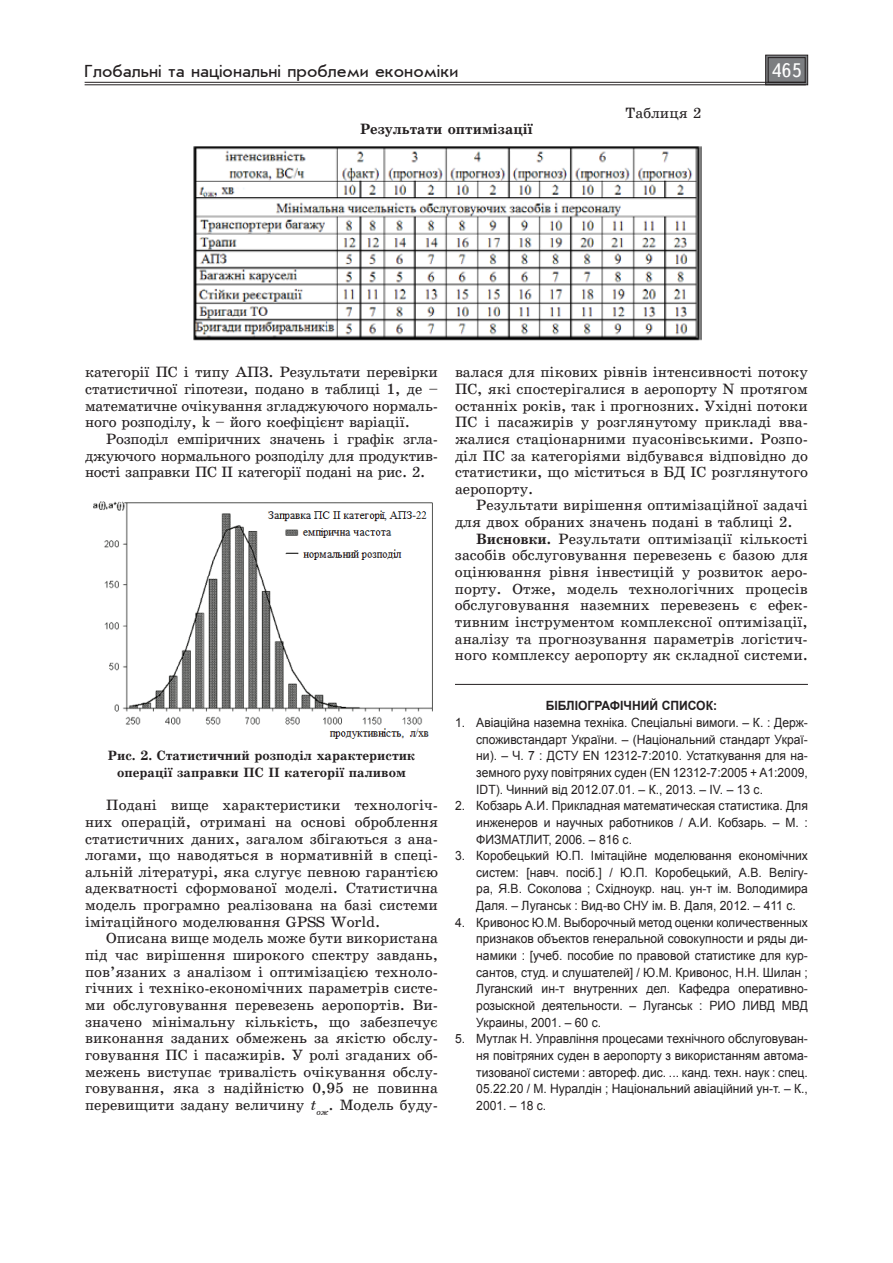
<style>
.page{position:relative;width:893px;height:1263px;background:#fff}
.page>*{position:absolute;margin:0;border:0;box-sizing:border-box;transform-origin:0 0}
.t1{font:19.5px "Ukrainian Text";color:#fff}
.t2{font:18px "Ukrainian Journal Sans";color:#231f20}
.t3{font:15px/16.6px "Ukrainian School";color:#231f20;text-align:justify}
.t4{font:700 15px "Ukrainian School";color:#231f20}
.t5{font:700 13.5px/16.6px "Ukrainian School";color:#231f20;text-align:center}
.t6{font:12.75px/16.6px "Arial";color:#231f20;text-align:justify;scale:.95 1}
.t7{font:700 12.75px "Arial";color:#231f20;scale:.95 1}
.s1{font-style:italic}
.s2{font-weight:700}
</style>
<div class="page">
<svg style="left:765px;top:55px;width:43px;height:30px"></svg>
<div style="left:768px;top:57px;width:37px;height:26px;border:1px solid #231f20"></div>
<hr style="left:85px;top:82px;width:721px;height:1px;background:#231f20">
<hr style="left:85px;top:85px;width:721px;height:1px;background:#231f20">
<img style="left:93px;top:501px;width:340px;height:238px">
<hr style="left:455px;top:684px;width:353px;height:1px;background:#231f20">
<img style="left:193px;top:146px;width:509px;height:195px">
<p class="t2" style="left:85px;top:62px;width:375px">Глобальні та національні проблеми економіки</p>
<h1 class="t1" style="left:771px;top:60px;width:32px">465</h1>
<p class="t4" style="left:360px;top:121px;width:174px">Результати оптимізації</p>
<p class="t3" style="left:626px;top:104px;width:77px">Таблиця 2</p>
<p class="t3" style="left:85px;top:364px;width:354px">категорії ПС і типу АПЗ. Результати перевірки статистичної гіпотези, подано в таблиці 1, де – математичне очікування згладжуючого нормаль&shy;ного розподілу, k – його коефіцієнт варіації.</p>
<p class="t3" style="left:85px;top:430px;width:354px;text-indent:21px">Розподіл емпіричних значень і графік згла&shy;джуючого нормального розподілу для продуктив&shy;ності заправки ПС II категорії подані на рис. 2.</p>
<p class="t5" style="left:108px;top:747px;width:309px">Рис. 2. Статистичний розподіл характеристик операції заправки ПС II категорії паливом</p>
<p class="t3" style="left:85px;top:797px;width:354px;text-indent:21px">Подані вище характеристики технологіч&shy;них операцій, отримані на основі оброблення статистичних даних, загалом збігаються з ана&shy;логами, що наводяться в нормативній в спеці&shy;альній літературі, яка слугує певною гарантією адекватності сформованої моделі. Статистична модель програмно реалізована на базі системи імітаційного моделювання GPSS World.</p>
<p class="t3" style="left:85px;top:930px;width:354px;text-indent:21px">Описана вище модель може бути використана під час вирішення широкого спектру завдань, пов’язаних з аналізом і оптимізацією техноло&shy;гічних і техніко-економічних параметрів систе&shy;ми обслуговування перевезень аеропортів. Ви&shy;значено мінімальну кількість, що забезпечує виконання заданих обмежень за якістю обслу&shy;говування ПС і пасажирів. У ролі згаданих об&shy;межень виступає тривалість очікування обслу&shy;говування, яка з надійністю 0,95 не повинна перевищити задану величину <span class="s1">t</span><sub>ож</sub>. Модель буду-</p>
<p class="t3" style="left:455px;top:364px;width:354px">валася для пікових рівнів інтенсивності потоку ПС, які спостерігалися в аеропорту N протягом останніх років, так і прогнозних. Ухідні потоки ПС і пасажирів у розглянутому прикладі вва&shy;жалися стаціонарними пуасонівськими. Розпо&shy;діл ПС за категоріями відбувався відповідно до статистики, що міститься в БД ІС розглянутого аеропорту.</p>
<p class="t3" style="left:455px;top:497px;width:354px;text-indent:21px">Результати вирішення оптимізаційної задачі для двох обраних значень подані в таблиці 2.</p>
<p class="t3" style="left:455px;top:530px;width:354px;text-indent:21px"><span class="s2">Висновки.</span> Результати оптимізації кількості засобів обслуговування перевезень є базою для оцінювання рівня інвестицій у розвиток аеро&shy;порту. Отже, модель технологічних процесів обслуговування наземних перевезень є ефек&shy;тивним інструментом комплексної оптимізації, аналізу та прогнозування параметрів логістич&shy;ного комплексу аеропорту як складної системи.</p>
<p class="t7" style="left:546px;top:697px;width:182px">БІБЛІОГРАФІЧНИЙ СПИСОК:</p>
<p class="t6" style="left:476px;top:714px;width:351px;text-indent:-21px">1. Авіаційна наземна техніка. Спеціальні вимоги. – К. : Держ&shy;споживстандарт України. – (Національний стандарт Украї&shy;ни). – Ч. 7 : ДСТУ EN 12312-7:2010. Устаткування для на&shy;земного руху повітряних суден (EN 12312-7:2005 + A1:2009, IDT). Чинний від 2012.07.01. – К., 2013. – IV. – 13 с.</p>
<p class="t6" style="left:476px;top:797px;width:351px;text-indent:-21px">2. Кобзарь А.И. Прикладная математическая статистика. Для инженеров и научных работников / А.И. Кобзарь. – М. :<br>ФИЗМАТЛИТ, 2006. – 816 с.</p>
<p class="t6" style="left:476px;top:847px;width:351px;text-indent:-21px">3. Коробецький Ю.П. Імітаційне моделювання економічних систем: [навч. посіб.] / Ю.П. Коробецький, А.В. Велігу&shy;ра, Я.В. Соколова ; Східноукр. нац. ун-т ім. Володимира Даля. – Луганськ : Вид-во СНУ ім. В. Даля, 2012. – 411 с.</p>
<p class="t6" style="left:476px;top:914px;width:351px;text-indent:-21px">4. Кривонос Ю.М. Выборочный метод оценки количественных признаков объектов генеральной совокупности и ряды ди&shy;намики : [учеб. пособие по правовой статистике для кур&shy;сантов, студ. и слушателей] / Ю.М. Кривонос, Н.Н. Шилан ; Луганский ин-т внутренних дел. Кафедра оперативно&shy;розыскной деятельности. – Луганськ : РИО ЛИВД МВД Украины, 2001. – 60 с.</p>
<p class="t6" style="left:476px;top:1031px;width:351px;text-indent:-21px">5. Мутлак Н. Управління процесами технічного обслуговуван&shy;ня повітряних суден в аеропорту з використанням автома&shy;тизованої системи : автореф. дис. ... канд. техн. наук : спец.<br>05.22.20 / М. Нуралдін ; Національний авіаційний ун-т. – К., 2001. – 18 с.</p>
</div>
